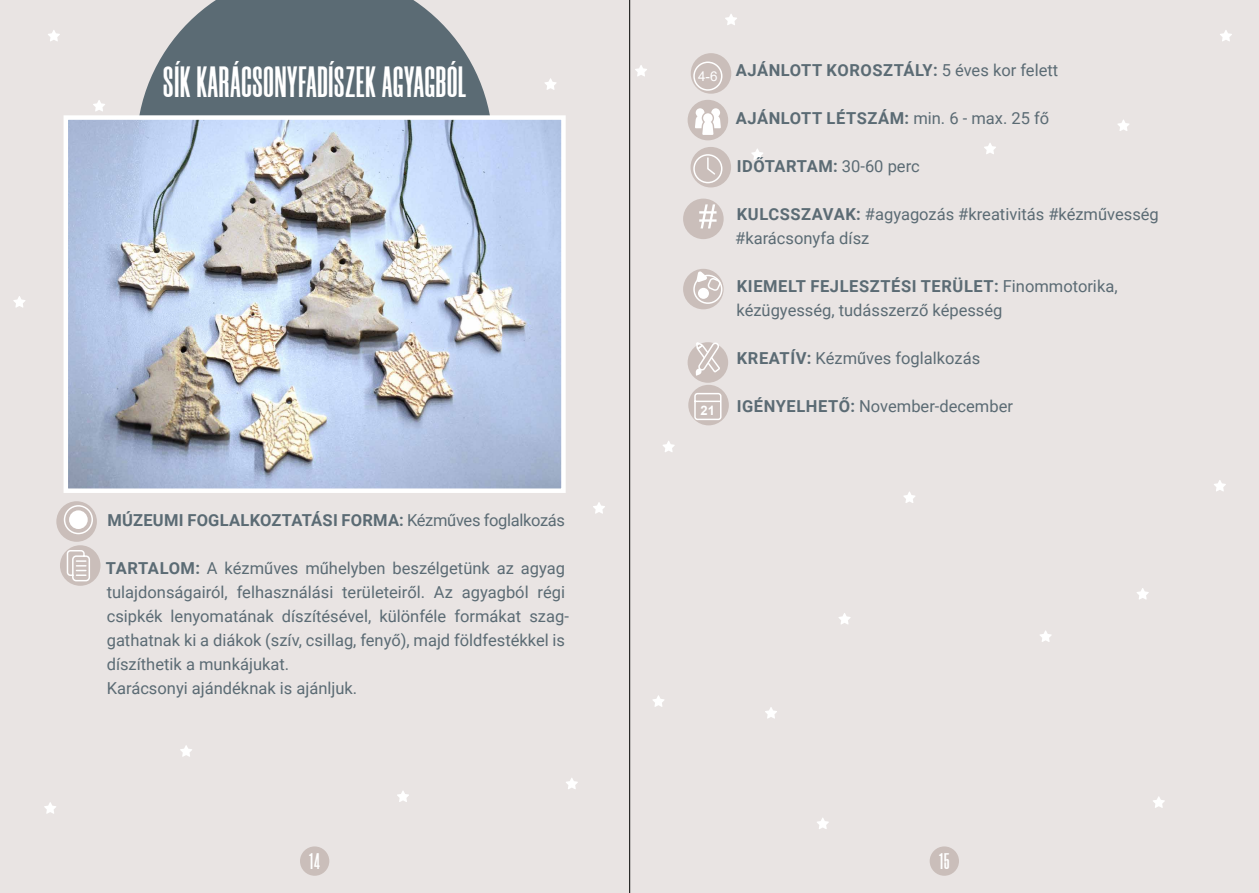
<style>
.page{position:relative;width:1259px;height:893px;background:#e9e4e3}
.page>*{position:absolute;margin:0;border:0;box-sizing:border-box;transform-origin:0 0}
.t1{font:700 43.5px "Morganite";letter-spacing:.02em;color:#fff}
.t2{font:700 22.5px "Morganite";color:#fff}
.t3{font:16.5px/24px "Roboto";color:#5b6b74}
.t4{font:700 16.5px "Roboto";letter-spacing:.015em;color:#5b6b74}
.t5{font:700 16.5px "Roboto";letter-spacing:.035em;color:#5b6b74}
.t6{font:13.5px "Arial";color:#fff}
.t7{font:700 13.05px "Arial";color:#fff}
.s1{font-weight:400}
.s2{font-weight:700}
</style>
<div class="page">
<svg style="left:663px;top:441px;width:12px;height:11px"></svg>
<svg style="left:838px;top:613px;width:13px;height:12px"></svg>
<svg style="left:903px;top:491px;width:12px;height:12px"></svg>
<svg style="left:765px;top:707px;width:12px;height:12px"></svg>
<svg style="left:653px;top:695px;width:11px;height:12px"></svg>
<svg style="left:1137px;top:588px;width:12px;height:12px"></svg>
<svg style="left:1214px;top:480px;width:12px;height:12px"></svg>
<svg style="left:1220px;top:30px;width:12px;height:11px"></svg>
<svg style="left:1118px;top:119px;width:11px;height:12px"></svg>
<svg style="left:1040px;top:630px;width:12px;height:12px"></svg>
<svg style="left:1153px;top:796px;width:12px;height:12px"></svg>
<svg style="left:817px;top:818px;width:12px;height:11px"></svg>
<svg style="left:984px;top:143px;width:12px;height:11px"></svg>
<svg style="left:751px;top:148px;width:12px;height:12px"></svg>
<svg style="left:725px;top:14px;width:12px;height:11px"></svg>
<svg style="left:635px;top:65px;width:12px;height:12px"></svg>
<svg style="left:545px;top:78px;width:11px;height:12px"></svg>
<svg style="left:48px;top:30px;width:12px;height:11px"></svg>
<svg style="left:93px;top:100px;width:12px;height:12px"></svg>
<svg style="left:13px;top:296px;width:13px;height:12px"></svg>
<svg style="left:566px;top:778px;width:12px;height:11px"></svg>
<svg style="left:593px;top:502px;width:12px;height:12px"></svg>
<svg style="left:397px;top:791px;width:12px;height:11px"></svg>
<svg style="left:180px;top:745px;width:12px;height:12px"></svg>
<svg style="left:44px;top:802px;width:12px;height:12px"></svg>
<svg style="left:139px;top:0;width:351px;height:115px;fill:#5b6b74"></svg>
<img style="left:69px;top:120px;width:492px;height:368px">
<div style="left:64px;top:115px;width:502px;height:378px;border:4px solid #fff"></div>
<div style="left:56px;top:501px;width:41px;height:41px;background:#cabeba;border-radius:50%"></div>
<div style="left:60px;top:545px;width:40px;height:41px;background:#cabeba;border-radius:50%"></div>
<div style="left:64px;top:505px;width:29px;height:29px;border:2px solid #fff;border-radius:50%"></div>
<div style="left:69px;top:510px;width:19px;height:19px;background:#fff;border-radius:50%"></div>
<svg style="left:66px;top:549px;width:24px;height:33px"></svg>
<div style="left:687px;top:342px;width:41px;height:41px;background:#cabeba;border-radius:50%"></div>
<div style="left:683px;top:269px;width:40px;height:40px;background:#cabeba;border-radius:50%"></div>
<div style="left:683px;top:199px;width:40px;height:40px;background:#cabeba;border-radius:50%"></div>
<div style="left:690px;top:147px;width:41px;height:40px;background:#cabeba;border-radius:50%"></div>
<div style="left:687px;top:100px;width:41px;height:40px;background:#cabeba;border-radius:50%"></div>
<div style="left:691px;top:53px;width:40px;height:41px;background:#cabeba;border-radius:50%"></div>
<svg style="left:692px;top:153px;width:31px;height:31px"></svg>
<div style="left:693px;top:62px;width:29px;height:29px;border:2px solid #fff;border-radius:50%"></div>
<svg style="left:695px;top:108px;width:26px;height:27px"></svg>
<svg style="left:699px;top:204px;width:17px;height:24px"></svg>
<div style="left:693px;top:275px;width:29px;height:29px;border:2px solid #fff;border-radius:50%"></div>
<div style="left:698px;top:288px;width:11px;height:11px;background:#fff;border-radius:50%"></div>
<svg style="left:696px;top:271px;width:25px;height:21px"></svg>
<svg style="left:695px;top:342px;width:26px;height:34px"></svg>
<div style="left:688px;top:385px;width:41px;height:40px;background:#cabeba;border-radius:50%"></div>
<svg style="left:693px;top:393px;width:29px;height:28px"></svg>
<div style="left:300px;top:846px;width:29px;height:30px;background:#cabeba;border-radius:50%"></div>
<div style="left:929px;top:846px;width:30px;height:30px;background:#cabeba;border-radius:50%"></div>
<hr style="left:629px;top:0;width:1px;height:893px;background:#000">
<h1 class="t1" style="left:163px;top:59px;width:304px">SÍK KARÁCSONYFADÍSZEK AGYAGBÓL</h1>
<p class="t4" style="left:107px;top:509px;width:459px">MÚZEUMI FOGLALKOZTATÁSI FORMA: <span class="s1">Kézműves foglalkozás</span></p>
<p class="t3" style="left:106px;top:555px;width:464px"><span class="s2">TARTALOM:</span> A kézműves műhelyben beszélgetünk az agyag tulajdonságairól, felhasználási területeiről. Az agyagból régi csipkék lenyomatának díszítésével, különféle formákat szag&shy;gathatnak ki a diákok (szív, csillag, fenyő), majd földfestékkel is díszíthetik a munkájukat.<br>Karácsonyi ajándéknak is ajánljuk.</p>
<p class="t6" style="left:698px;top:67px;width:21px">4-6</p>
<p class="t7" style="left:700px;top:401px;width:16px">21</p>
<p class="t5" style="left:735px;top:59px;width:324px">AJÁNLOTT KOROSZTÁLY: <span class="s1">5 éves kor felett</span></p>
<p class="t5" style="left:735px;top:107px;width:315px">AJÁNLOTT LÉTSZÁM: <span class="s1">min. 6 - max. 25 fő</span></p>
<p class="t4" style="left:736px;top:155px;width:184px">IDŐTARTAM: <span class="s1">30-60 perc</span></p>
<p class="t3" style="left:735px;top:201px;width:425px"><span class="s2">KULCSSZAVAK:</span> #agyagozás #kreativitás #kézművesség #karácsonyfa dísz</p>
<p class="t3" style="left:736px;top:273px;width:382px"><span class="s2">KIEMELT FEJLESZTÉSI TERÜLET:</span> Finommotorika, kézügyesség, tudásszerző képesség</p>
<p class="t3" style="left:737px;top:346px;width:245px"><span class="s2">KREATÍV:</span> Kézműves foglalkozás</p>
<p class="t3" style="left:736px;top:394px;width:278px"><span class="s2">IGÉNYELHETŐ:</span> November-december</p>
<h2 class="t2" style="left:309px;top:850px;width:12px">14</h2>
<h2 class="t2" style="left:939px;top:850px;width:12px">15</h2>
</div>
